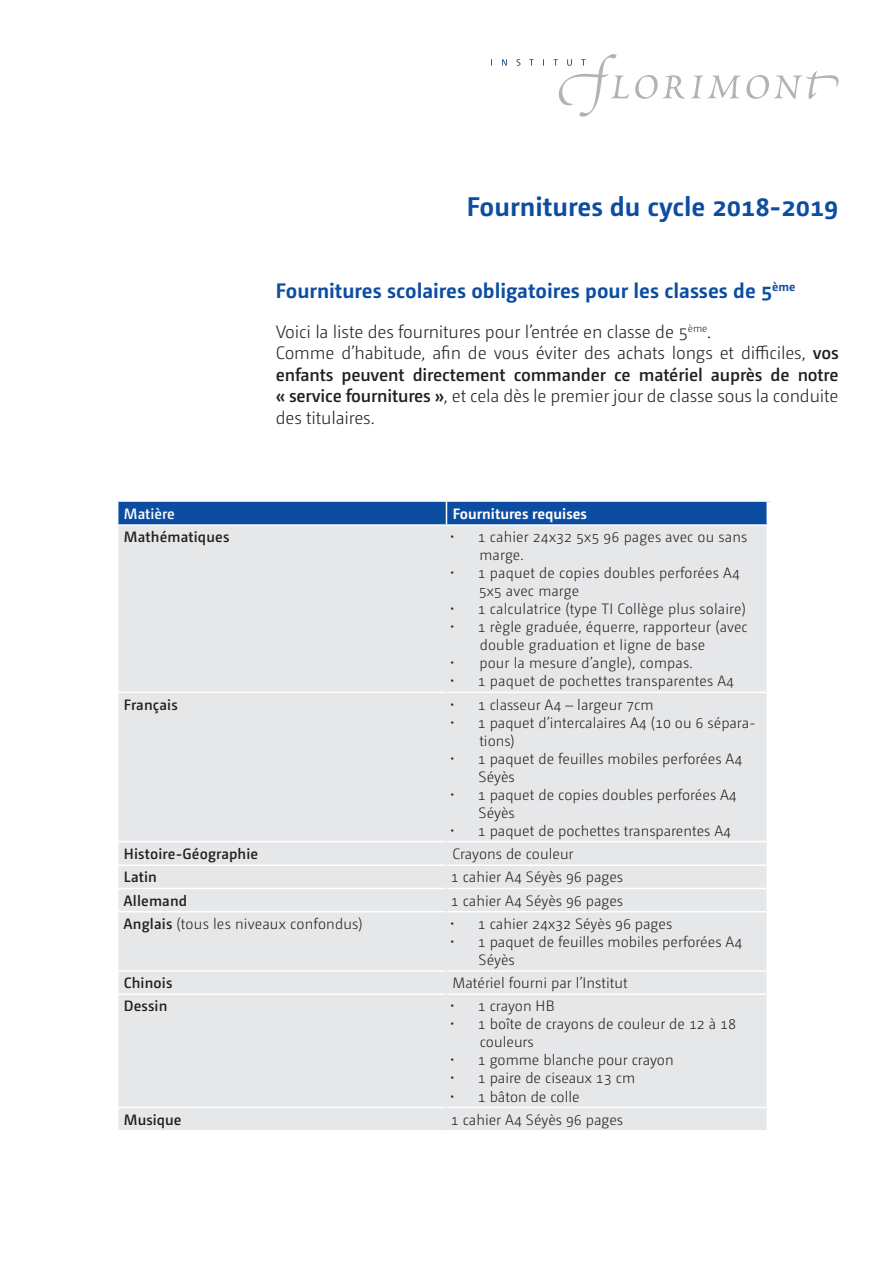
<style>
.page{position:relative;width:893px;height:1263px;background:#fff}
.page>*{position:absolute;margin:0;border:0;box-sizing:border-box;transform-origin:0 0}
.titre_de_page_ok{font:700 27px "Camingo Dos Pro";color:#0d4da1}
.corps_de_texte_ok{font:700 21px "Camingo Dos Pro";color:#0d4da1}
.corps_de_texte_ok-2{font:300 18px/21.6px "Camingo Dos Pro";letter-spacing:-.01em;color:#231f20;text-align:justify}
.corps_de_texte_ok-3{font:300 15px/18px "Camingo Dos Pro";color:#231f20}
.corps_de_texte_ok-4{font:600 15px "Camingo Dos Pro";letter-spacing:.01em;color:#231f20}
.corps_de_texte_ok-5{font:700 15px "Camingo Dos Pro";color:#fff}
.corps_de_texte_ok-6{font:600 15px "Camingo Dos Pro";color:#fff}
.s1{font-weight:600}
</style>
<div class="page">
<div style="left:118px;top:526px;width:648px;height:604px;background:#e6e7e9"></div>
<hr style="left:117px;top:691px;width:329px;height:2px;background:#fff">
<hr style="left:447px;top:691px;width:319px;height:2px;background:#fff">
<hr style="left:117px;top:841px;width:329px;height:1px;background:#fff">
<hr style="left:447px;top:841px;width:319px;height:1px;background:#fff">
<hr style="left:117px;top:864px;width:329px;height:2px;background:#fff">
<hr style="left:447px;top:864px;width:319px;height:2px;background:#fff">
<hr style="left:117px;top:888px;width:329px;height:1px;background:#fff">
<hr style="left:447px;top:888px;width:319px;height:1px;background:#fff">
<hr style="left:117px;top:911px;width:329px;height:1px;background:#fff">
<hr style="left:447px;top:911px;width:319px;height:1px;background:#fff">
<hr style="left:117px;top:970px;width:329px;height:2px;background:#fff">
<hr style="left:447px;top:970px;width:319px;height:2px;background:#fff">
<hr style="left:117px;top:993px;width:329px;height:2px;background:#fff">
<hr style="left:447px;top:993px;width:319px;height:2px;background:#fff">
<hr style="left:117px;top:1107px;width:329px;height:1px;background:#fff">
<hr style="left:447px;top:1107px;width:319px;height:1px;background:#fff">
<div style="left:117px;top:502px;width:649px;height:23px;background:#0d4da1"></div>
<hr style="left:446px;top:526px;width:1px;height:166px;background:#e6e7e9">
<hr style="left:446px;top:692px;width:1px;height:149px;background:#e6e7e9">
<svg style="left:446px;top:841px;width:1px;height:71px"></svg>
<hr style="left:446px;top:912px;width:1px;height:59px;background:#e6e7e9">
<svg style="left:446px;top:971px;width:1px;height:23px"></svg>
<hr style="left:446px;top:994px;width:1px;height:113px;background:#e6e7e9">
<svg style="left:446px;top:1107px;width:1px;height:23px"></svg>
<svg style="left:491px;top:54px;width:348px;height:63px"></svg>
<p class="titre_de_page_ok" style="left:467px;top:190px;width:373px">Fournitures du cycle 2018-2019</p>
<p class="corps_de_texte_ok" style="left:276px;top:278px;width:521px">Fournitures scolaires obligatoires pour les classes de 5<sup>ème</sup></p>
<p class="corps_de_texte_ok-2" style="left:276px;top:321px;width:437px">Voici la liste des fournitures pour l’entrée en classe de 5<sup>ème</sup>.</p>
<p class="corps_de_texte_ok-2" style="left:276px;top:342px;width:564px">Comme d’habitude, afin de vous éviter des achats longs et difficiles, <span class="s1">vos enfants peuvent directement commander ce matériel auprès de notre « service fournitures »</span>, et cela dès le premier jour de classe sous la conduite des titulaires.</p>
<p class="corps_de_texte_ok-6" style="left:124px;top:505px;width:52px">Matière</p>
<p class="corps_de_texte_ok-5" style="left:453px;top:505px;width:136px">Fournitures requises</p>
<p class="corps_de_texte_ok-4" style="left:124px;top:528px;width:107px">Mathématiques</p>
<p class="corps_de_texte_ok-3" style="left:479px;top:528px;width:269px;text-indent:-30px">• 1 cahier 24x32 5x5 96 pages avec ou sans marge.</p>
<p class="corps_de_texte_ok-3" style="left:479px;top:564px;width:263px;text-indent:-29px">• 1 paquet de copies doubles perforées A4<br>5x5 avec marge</p>
<p class="corps_de_texte_ok-3" style="left:449px;top:600px;width:298px">• 1 calculatrice (type TI Collège plus solaire)</p>
<p class="corps_de_texte_ok-3" style="left:480px;top:618px;width:269px;text-indent:-30px">• 1 règle graduée, équerre, rapporteur (avec double graduation et ligne de base</p>
<p class="corps_de_texte_ok-3" style="left:449px;top:654px;width:245px">• pour la mesure d’angle), compas.</p>
<p class="corps_de_texte_ok-3" style="left:449px;top:672px;width:286px">• 1 paquet de pochettes transparentes A4</p>
<p class="corps_de_texte_ok-4" style="left:124px;top:695px;width:55px">Français</p>
<p class="corps_de_texte_ok-3" style="left:449px;top:695px;width:206px">• 1 classeur A4 – largeur 7cm</p>
<p class="corps_de_texte_ok-3" style="left:479px;top:713px;width:278px;text-indent:-30px">• 1 paquet d’intercalaires A4 (10 ou 6 sépara&shy;tions)</p>
<p class="corps_de_texte_ok-3" style="left:479px;top:749px;width:265px;text-indent:-29px">• 1 paquet de feuilles mobiles perforées A4<br>Séyès</p>
<p class="corps_de_texte_ok-3" style="left:479px;top:785px;width:260px;text-indent:-29px">• 1 paquet de copies doubles perforées A4<br>Séyès</p>
<p class="corps_de_texte_ok-3" style="left:449px;top:821px;width:283px">• 1 paquet de pochettes transparentes A4</p>
<p class="corps_de_texte_ok-4" style="left:124px;top:845px;width:136px">Histoire-Géographie</p>
<p class="corps_de_texte_ok-3" style="left:452px;top:845px;width:123px">Crayons de couleur</p>
<p class="corps_de_texte_ok-4" style="left:124px;top:868px;width:35px">Latin</p>
<p class="corps_de_texte_ok-3" style="left:451px;top:868px;width:174px">1 cahier A4 Séyès 96 pages</p>
<p class="corps_de_texte_ok-4" style="left:124px;top:891px;width:65px">Allemand</p>
<p class="corps_de_texte_ok-3" style="left:451px;top:891px;width:174px">1 cahier A4 Séyès 96 pages</p>
<p class="corps_de_texte_ok-3" style="left:124px;top:915px;width:241px"><span class="s1">Anglais</span> (tous les niveaux confondus)</p>
<p class="corps_de_texte_ok-3" style="left:449px;top:915px;width:224px">• 1 cahier 24x32 Séyès 96 pages</p>
<p class="corps_de_texte_ok-3" style="left:479px;top:933px;width:265px;text-indent:-29px">• 1 paquet de feuilles mobiles perforées A4<br>Séyès</p>
<p class="corps_de_texte_ok-4" style="left:124px;top:974px;width:50px">Chinois</p>
<p class="corps_de_texte_ok-3" style="left:452px;top:974px;width:177px">Matériel fourni par l’Institut</p>
<p class="corps_de_texte_ok-4" style="left:124px;top:997px;width:45px">Dessin</p>
<p class="corps_de_texte_ok-3" style="left:449px;top:997px;width:107px">• 1 crayon HB</p>
<p class="corps_de_texte_ok-3" style="left:480px;top:1015px;width:258px;text-indent:-30px">• 1 boîte de crayons de couleur de 12 à 18 couleurs</p>
<p class="corps_de_texte_ok-3" style="left:449px;top:1051px;width:226px">• 1 gomme blanche pour crayon</p>
<p class="corps_de_texte_ok-3" style="left:449px;top:1069px;width:187px">• 1 paire de ciseaux 13 cm</p>
<p class="corps_de_texte_ok-3" style="left:449px;top:1087px;width:132px">• 1 bâton de colle</p>
<p class="corps_de_texte_ok-4" style="left:124px;top:1110px;width:59px">Musique</p>
<p class="corps_de_texte_ok-3" style="left:451px;top:1110px;width:174px">1 cahier A4 Séyès 96 pages</p>
</div>
